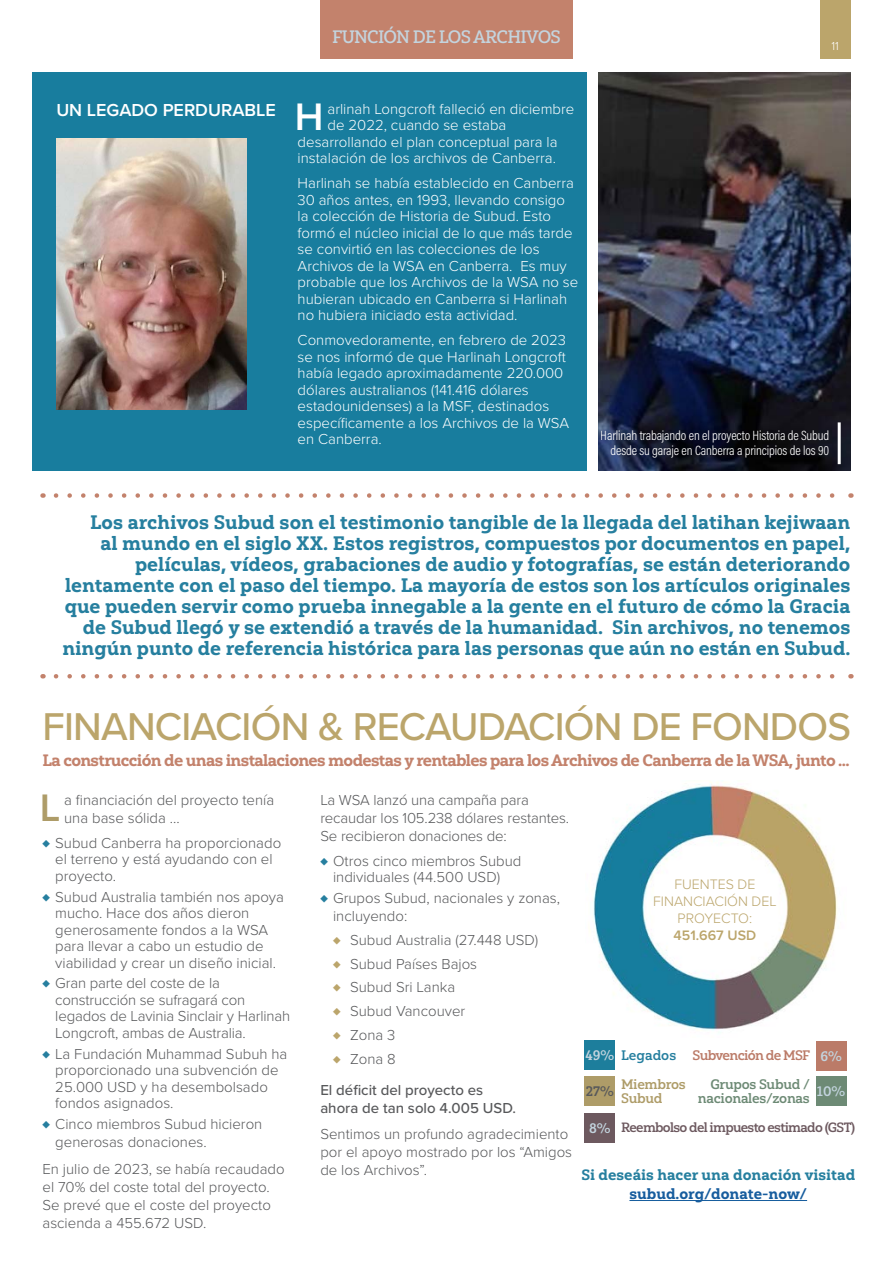
<style>
.page{position:relative;width:893px;height:1263px;background:#fff}
.page>*{position:absolute;margin:0;border:0;box-sizing:border-box;transform-origin:0 0}
.t1{font:500 40.2px "Proxima Nova";letter-spacing:-.02em;color:#bba56b}
.Drop_cap_text{font:600 39.75px "Proxima Nova";color:#ae9c68}
.Drop_cap_text-2{font:600 39.75px "Proxima Nova";color:#fff}
.Pull_out_text{font:19.5px/21px "Yorkten Slab Nor Ex B";color:#267f9f;text-align:right}
.t2{font:18px "Yorkten Slab Nor Med";letter-spacing:-.04em;color:#c3d4de}
.Subheading{font:600 18px "Proxima Nova";color:#fff}
.Pull_out_text-2{font:16.5px "Yorkten Slab Nor Ex B";letter-spacing:-.04em;color:#c3826c}
.Body_text{font:300 15px/16.5px "Proxima Nova";color:#57585a}
.Body_text-2{font:300 15px/16.5px "Proxima Nova";color:#fff}
.Drop_cap_text-3{font:300 15px "Proxima Nova";color:#fff}
.Pull_out_text-3{font:15px/19.5px "Yorkten Slab Nor Ex B";color:#267f9f;text-align:center}
.Drop_cap_text-4{font:300 15px/18px "Proxima Nova";color:#57585a}
.Body_text-3{font:500 15px/18px "Proxima Nova";color:#57585a}
.t3{font:300 14.25px/17.1px "Proxima Nova";color:#bba56b;text-align:center}
.t4{font:13.8px "Yorkten Slab Nor Dem";letter-spacing:-.02em;color:#6d8a75}
.t5{font:13.8px "Yorkten Slab Nor Dem";letter-spacing:-.05em;color:#bb7b68}
.t6{font:13.8px/13.5px "Yorkten Slab Nor Dem";letter-spacing:-.02em;color:#ae9c68}
.t7{font:13.8px "Yorkten Slab Nor Dem";color:#c3d4de}
.t8{font:13.8px "Yorkten Slab Nor Dem";color:#267f9f}
.t9{font:13.8px "Yorkten Slab Nor Dem";color:#57585a}
.t10{font:300 13.5px/15px "Acumin Pro Cond";letter-spacing:-.01em;color:#fff;text-align:right}
.t11{font:13.5px "Yorkten Slab Nor Dem";letter-spacing:-.05em;color:#6d595f}
.t12{font:300 12px "Proxima Nova";color:#fff}
.s1{color:#267f9f}
.s2{color:#bba56b}
.s3{font-weight:600}
.s4{color:#175d9e}
</style>
<div class="page">
<img style="left:589px;top:782px;width:248px;height:249px">
<div style="left:32px;top:72px;width:555px;height:399px;background:#187d9e"></div>
<div style="left:320px;top:0;width:253px;height:58px;background:#c3826c"></div>
<img style="left:56px;top:138px;width:191px;height:272px">
<img style="left:598px;top:72px;width:252px;height:399px">
<svg style="left:56px;top:493px;width:779px;height:5px"></svg>
<svg style="left:56px;top:674px;width:779px;height:4px"></svg>
<div style="left:585px;top:1040px;width:30px;height:30px;background:#1d7e9c"></div>
<div style="left:585px;top:1076px;width:30px;height:29px;background:#ae9c68"></div>
<div style="left:816px;top:1042px;width:30px;height:29px;background:#bb7b68"></div>
<div style="left:816px;top:1076px;width:30px;height:29px;background:#6d8a75"></div>
<div style="left:585px;top:1113px;width:30px;height:29px;background:#6d595f"></div>
<hr style="left:629px;top:1200px;width:178px;height:1px;background:#175d9e">
<hr style="left:838px;top:422px;width:3px;height:42px;background:#fff">
<div style="left:820px;top:0;width:30px;height:58px;background:#bba56b"></div>
<p class="t2" style="left:332px;top:25px;width:230px">FUNCIÓN DE LOS ARCHIVOS</p>
<p class="Subheading" style="left:56px;top:97px;width:221px">UN LEGADO PERDURABLE</p>
<p class="Drop_cap_text-2" style="left:295px;top:88px;width:30px">H</p>
<p class="Drop_cap_text-3" style="left:328px;top:98px;width:248px">arlinah Longcroft falleció en diciembre</p>
<p class="Drop_cap_text-3" style="left:328px;top:114px;width:180px">de 2022, cuando se estaba</p>
<p class="Drop_cap_text-3" style="left:298px;top:131px;width:261px">desarrollando el plan conceptual para la</p>
<p class="Drop_cap_text-3" style="left:298px;top:147px;width:260px">instalación de los archivos de Canberra.</p>
<p class="Body_text-2" style="left:298px;top:174px;width:282px">Harlinah se había establecido en Canberra 30 años antes, en 1993, llevando consigo la colección de Historia de Subud. Esto formó el núcleo inicial de lo que más tarde se convirtió en las colecciones de los Archivos de la WSA en Canberra. Es muy probable que los Archivos de la WSA no se hubieran ubicado en Canberra si Harlinah no hubiera iniciado esta actividad.</p>
<p class="Body_text-2" style="left:298px;top:331px;width:273px">Conmovedoramente, en febrero de 2023 se nos informó de que Harlinah Longcroft había legado aproximadamente 220.000 dólares australianos (141.416 dólares estadounidenses) a la MSF, destinados específicamente a los Archivos de la WSA en Canberra.</p>
<p class="t12" style="left:831px;top:37px;width:9px">11</p>
<p class="t10" style="left:601px;top:428px;width:230px">Harlinah trabajando en el proyecto Historia de Subud desde su garaje en Canberra a principios de los 90</p>
<p class="Pull_out_text" style="left:62px;top:511px;width:790px">Los archivos Subud son el testimonio tangible de la llegada del latihan kejiwaan<br>al mundo en el siglo XX. Estos registros, compuestos por documentos en papel, películas, vídeos, grabaciones de audio y fotografías, se están deteriorando lentamente con el paso del tiempo. La mayoría de estos son los artículos originales que pueden servir como prueba innegable a la gente en el futuro de cómo la Gracia de Subud llegó y se extendió a través de la humanidad. Sin archivos, no tenemos ningún punto de referencia histórica para las personas que aún no están en Subud.</p>
<p class="t1" style="left:43px;top:696px;width:810px">FINANCIACIÓN &amp; RECAUDACIÓN DE FONDOS</p>
<p class="Pull_out_text-2" style="left:43px;top:750px;width:809px">La construcción de unas instalaciones modestas y rentables para los Archivos de Canberra de la WSA, junto ...</p>
<p class="Drop_cap_text" style="left:40px;top:778px;width:22px">L</p>
<p class="Drop_cap_text-4" style="left:64px;top:790px;width:211px">a financiación del proyecto tenía una base sólida ...</p>
<p class="Body_text" style="left:55px;top:834px;width:227px;text-indent:-13px"><span class="s1">♦</span> Subud Canberra ha proporcionado el terreno y está ayudando con el proyecto.</p>
<p class="Body_text" style="left:55px;top:888px;width:230px;text-indent:-13px"><span class="s1">♦</span> Subud Australia también nos apoya mucho. Hace dos años dieron generosamente fondos a la WSA para llevar a cabo un estudio de viabilidad y crear un diseño inicial.</p>
<p class="Body_text" style="left:55px;top:974px;width:236px;text-indent:-13px"><span class="s1">♦</span> Gran parte del coste de la construcción se sufragará con legados de Lavinia Sinclair y Harlinah<br>Longcroft, ambas de Australia.</p>
<p class="Body_text" style="left:55px;top:1045px;width:234px;text-indent:-13px"><span class="s1">♦</span> La Fundación Muhammad Subuh ha proporcionado una subvención de<br>25.000 USD y ha desembolsado fondos asignados.</p>
<p class="Body_text" style="left:55px;top:1114px;width:209px;line-height:18px;text-indent:-13px"><span class="s1">♦</span> Cinco miembros Subud hicieron generosas donaciones.</p>
<p class="Body_text" style="left:43px;top:1159px;width:244px;line-height:18px">En julio de 2023, se había recaudado el 70% del coste total del proyecto.<br>Se prevé que el coste del proyecto ascienda a 455.672 USD.</p>
<p class="Body_text" style="left:320px;top:790px;width:250px;line-height:18px">La WSA lanzó una campaña para recaudar los 105.238 dólares restantes.<br>Se recibieron donaciones de:</p>
<p class="Body_text" style="left:320px;top:852px;width:203px;text-align:center"><span class="s1">♦</span> Otros cinco miembros Subud individuales (44.500 USD)</p>
<p class="Body_text" style="left:333px;top:888px;width:228px;line-height:18px;text-indent:-13px"><span class="s1">♦</span> Grupos Subud, nacionales y zonas, incluyendo:</p>
<p class="Body_text" style="left:333px;top:931px;width:207px"><span class="s2">♦</span> Subud Australia (27.448 USD)</p>
<p class="Body_text" style="left:333px;top:955px;width:146px"><span class="s2">♦</span> Subud Países Bajos</p>
<p class="Body_text" style="left:333px;top:978px;width:124px"><span class="s2">♦</span> Subud Sri Lanka</p>
<p class="Body_text" style="left:333px;top:1002px;width:134px"><span class="s2">♦</span> Subud Vancouver</p>
<p class="Body_text" style="left:333px;top:1026px;width:64px"><span class="s2">♦</span> Zona 3</p>
<p class="Body_text" style="left:333px;top:1050px;width:64px"><span class="s2">♦</span> Zona 8</p>
<p class="Body_text-3" style="left:320px;top:1080px;width:197px">El déficit del proyecto es ahora de tan solo 4.005 USD.</p>
<p class="Body_text" style="left:320px;top:1124px;width:253px;line-height:18px">Sentimos un profundo agradecimiento por el apoyo mostrado por los “Amigos de los Archivos”.</p>
<p class="t3" style="left:653px;top:875px;width:125px">FUENTES DE<br>FINANCIACIÓN DEL<br>PROYECTO:<br><span class="s3">451.667 USD</span></p>
<p class="t5" style="left:693px;top:1047px;width:119px">Subvención de MSF</p>
<p class="t4" style="left:710px;top:1076px;width:101px">Grupos Subud /</p>
<p class="t4" style="left:698px;top:1089px;width:113px">nacionales/zonas</p>
<p class="t11" style="left:621px;top:1119px;width:236px">Reembolso del impuesto estimado (GST)</p>
<p class="t8" style="left:621px;top:1047px;width:57px">Legados</p>
<p class="t6" style="left:621px;top:1077px;width:66px">Miembros<br>Subud</p>
<p class="t7" style="left:585px;top:1047px;width:30px">49%</p>
<p class="t9" style="left:586px;top:1082px;width:30px">27%</p>
<p class="t7" style="left:820px;top:1048px;width:23px">6%</p>
<p class="t7" style="left:817px;top:1082px;width:30px">10%</p>
<p class="t7" style="left:589px;top:1119px;width:23px">8%</p>
<p class="Pull_out_text-3" style="left:581px;top:1164px;width:275px">Si deseáis hacer una donación visitad <span class="s4">subud.org/donate-now/</span></p>
</div>
